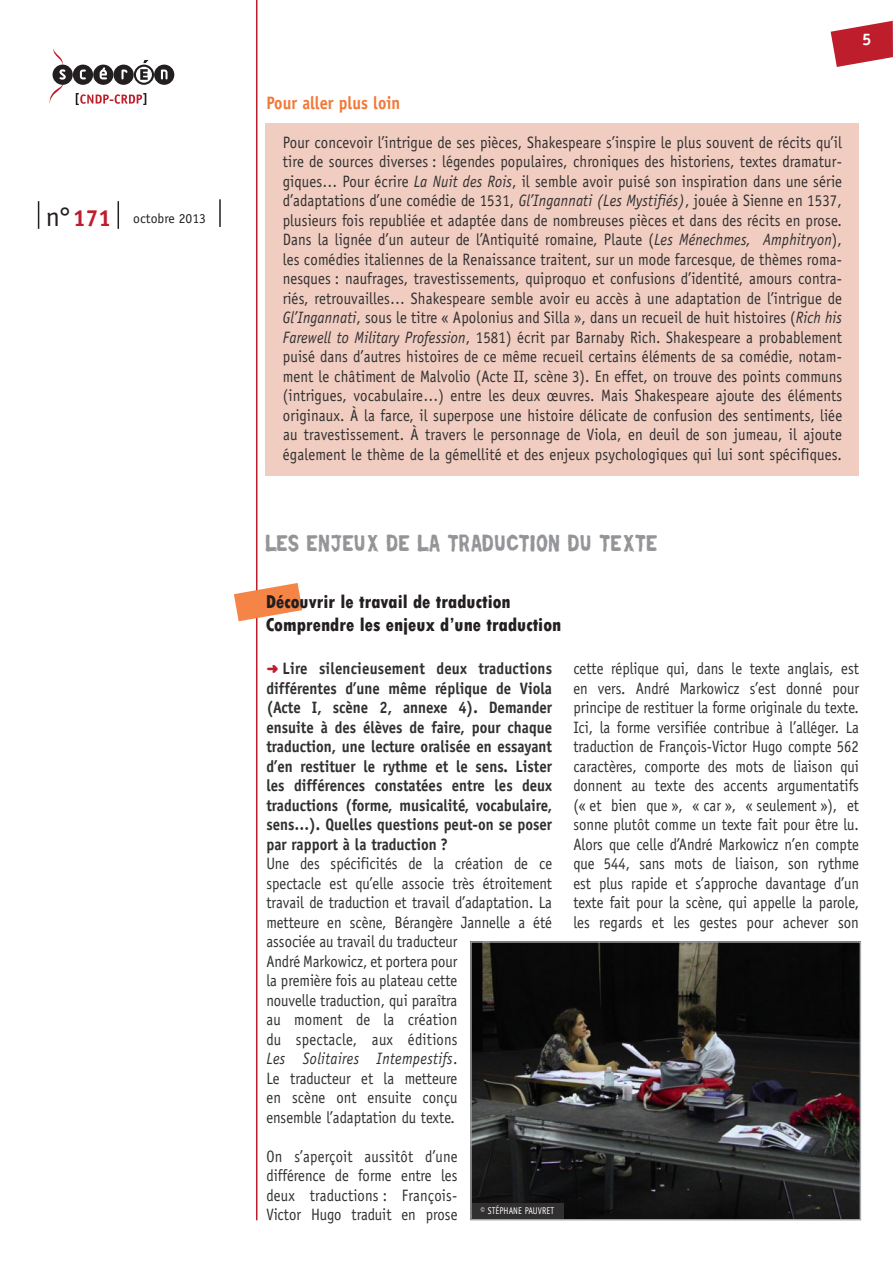
<style>
.page{position:relative;width:893px;height:1263px;background:#fff}
.page>*{position:absolute;margin:0;border:0;box-sizing:border-box;transform-origin:0 0}
.t1{font:21px "Repent";letter-spacing:.025em;color:#939598;scale:.8 1}
.t2{font:800 condensed 19.5px/23.4px "Tw Cen";color:#231f20}
.t3{font:700 18px "Officina Sans Std";color:#f37736;scale:.9 1}
.t4{font:700 16.8px "Officina Sans Std";color:#fff}
.t5{font:16.5px/19.5px "Officina Sans Std";color:#312f30;text-align:justify;scale:.9 1}
.t6{font:16.5px/19.5px "Officina Sans Std";color:#312f30;text-align:justify;scale:.89 1}
.t7{font:700 16.5px/19.5px "Officina Sans Std";color:#312f30;text-align:justify;scale:.9 1}
.t8{font:13.65px "Officina Sans Std";color:#231f20}
.t9{font:9.75px "Officina Sans LT";letter-spacing:.005em;color:#fff;scale:.85 1}
.s1{font-size:27.3px}
.s2{font-weight:700;font-size:23.4px;color:#be1d2c}
.s3{font-style:italic}
.s4{font-family:"Distro Bats";font-weight:400;font-size:13.5px;color:#be1d2c}
.s5{font-family:"Officina Sans Std";font-weight:700}
</style>
<div class="page">
<svg style="left:831px;top:21px;width:62px;height:46px"></svg>
<hr style="left:256px;top:0;width:1px;height:1220px;background:#be1d2c">
<hr style="left:219px;top:199px;width:2px;height:28px;background:#231f20">
<svg style="left:38px;top:201px;width:1px;height:28px"></svg>
<svg style="left:118px;top:201px;width:1px;height:28px"></svg>
<svg style="left:49px;top:48px;width:125px;height:56px"></svg>
<div style="left:266px;top:123px;width:593px;height:353px;background:#f0cdc0"></div>
<svg style="left:234px;top:583px;width:68px;height:38px"></svg>
<img style="left:472px;top:943px;width:387px;height:275px">
<div style="left:470px;top:941px;width:391px;height:279px;border:1px solid #a8a9ad"></div>
<div style="left:472px;top:1203px;width:91px;height:15px;background:#312f30"></div>
<p class="t8" style="left:46px;top:210px;width:162px"><span class="s1">n°</span> <span class="s2">171</span> octobre 2013</p>
<p class="t3" style="left:266px;top:91px;width:150px">Pour aller plus loin</p>
<p class="t5" style="left:283px;top:132px;width:623px">Pour concevoir l’intrigue de ses pièces, Shakespeare s’inspire le plus souvent de récits qu’il tire de sources diverses : légendes populaires, chroniques des historiens, textes dramatur&shy;giques… Pour écrire <span class="s3">La Nuit des Rois</span>, il semble avoir puisé son inspiration dans une série d’adaptations d’une comédie de 1531, <span class="s3">Gl’Ingannati (Les Mystifiés)</span>, jouée à Sienne en 1537, plusieurs fois republiée et adaptée dans de nombreuses pièces et dans des récits en prose.<br>Dans la lignée d’un auteur de l’Antiquité romaine, Plaute (<span class="s3">Les Ménechmes, Amphitryon</span>), les comédies italiennes de la Renaissance traitent, sur un mode farcesque, de thèmes roma&shy;nesques : naufrages, travestissements, quiproquo et confusions d’identité, amours contra&shy;riés, retrouvailles… Shakespeare semble avoir eu accès à une adaptation de l’intrigue de <span class="s3">Gl’Ingannati</span>, sous le titre « Apolonius and Silla », dans un recueil de huit histoires (<span class="s3">Rich his Farewell to Military Profession</span>, 1581) écrit par Barnaby Rich. Shakespeare a probablement puisé dans d’autres histoires de ce même recueil certains éléments de sa comédie, notam&shy;ment le châtiment de Malvolio (Acte II, scène 3). En effet, on trouve des points communs (intrigues, vocabulaire…) entre les deux œuvres. Mais Shakespeare ajoute des éléments originaux. À la farce, il superpose une histoire délicate de confusion des sentiments, liée au travestissement. À travers le personnage de Viola, en deuil de son jumeau, il ajoute également le thème de la gémellité et des enjeux psychologiques qui lui sont spécifiques.</p>
<p class="t4" style="left:862px;top:29px;width:11px">5</p>
<p class="t1" style="left:266px;top:531px;width:492px">LES ENJEUX DE LA TRADUCTION DU TEXTE</p>
<p class="t2" style="left:266px;top:590px;width:297px">Découvrir le travail de traduction<br>Comprendre les enjeux d’une traduction</p>
<p class="t7" style="left:266px;top:659px;width:319px"><span class="s4">b</span> Lire silencieusement deux traductions différentes d’une même réplique de Viola (Acte I, scène 2, annexe 4). Demander ensuite à des élèves de faire, pour chaque traduction, une lecture oralisée en essayant d’en restituer le rythme et le sens. Lister les différences constatées entre les deux traductions (forme, musicalité, vocabulaire, sens…). Quelles questions peut-on se poser par rapport à la traduction ?</p>
<p class="t6" style="left:266px;top:854px;width:322px;text-align:left">Une des spécificités de la création de ce spectacle est qu’elle associe très étroitement travail de traduction et travail d’adaptation. La metteure en scène, Bérangère Jannelle a été associée au travail du traducteur<br>André Markowicz, et portera pour<br>la première fois au plateau cette<br>nouvelle traduction, qui paraîtra<br>au moment de la création<br>du spectacle, aux éditions<br><span class="s3">Les Solitaires Intempestifs</span>.<br>Le traducteur et la metteure<br>en scène ont ensuite conçu<br>ensemble l’adaptation du texte.</p>
<p class="t6" style="left:266px;top:1146px;width:216px">On s’aperçoit aussitôt d’une différence de forme entre les deux traductions : François-Victor Hugo traduit en prose</p>
<p class="t9" style="left:480px;top:1205px;width:87px"><span class="s5">©</span> STÉPHANE PAUVRET</p>
<p class="t6" style="left:573px;top:659px;width:323px">cette réplique qui, dans le texte anglais, est en vers. André Markowicz s’est donné pour principe de restituer la forme originale du texte.<br>Ici, la forme versifiée contribue à l’alléger. La traduction de François-Victor Hugo compte 562 caractères, comporte des mots de liaison qui donnent au texte des accents argumentatifs (« et bien que », « car », « seulement »), et sonne plutôt comme un texte fait pour être lu.<br>Alors que celle d’André Markowicz n’en compte que 544, sans mots de liaison, son rythme est plus rapide et s’approche davantage d’un texte fait pour la scène, qui appelle la parole, les regards et les gestes pour achever son</p>
</div>
